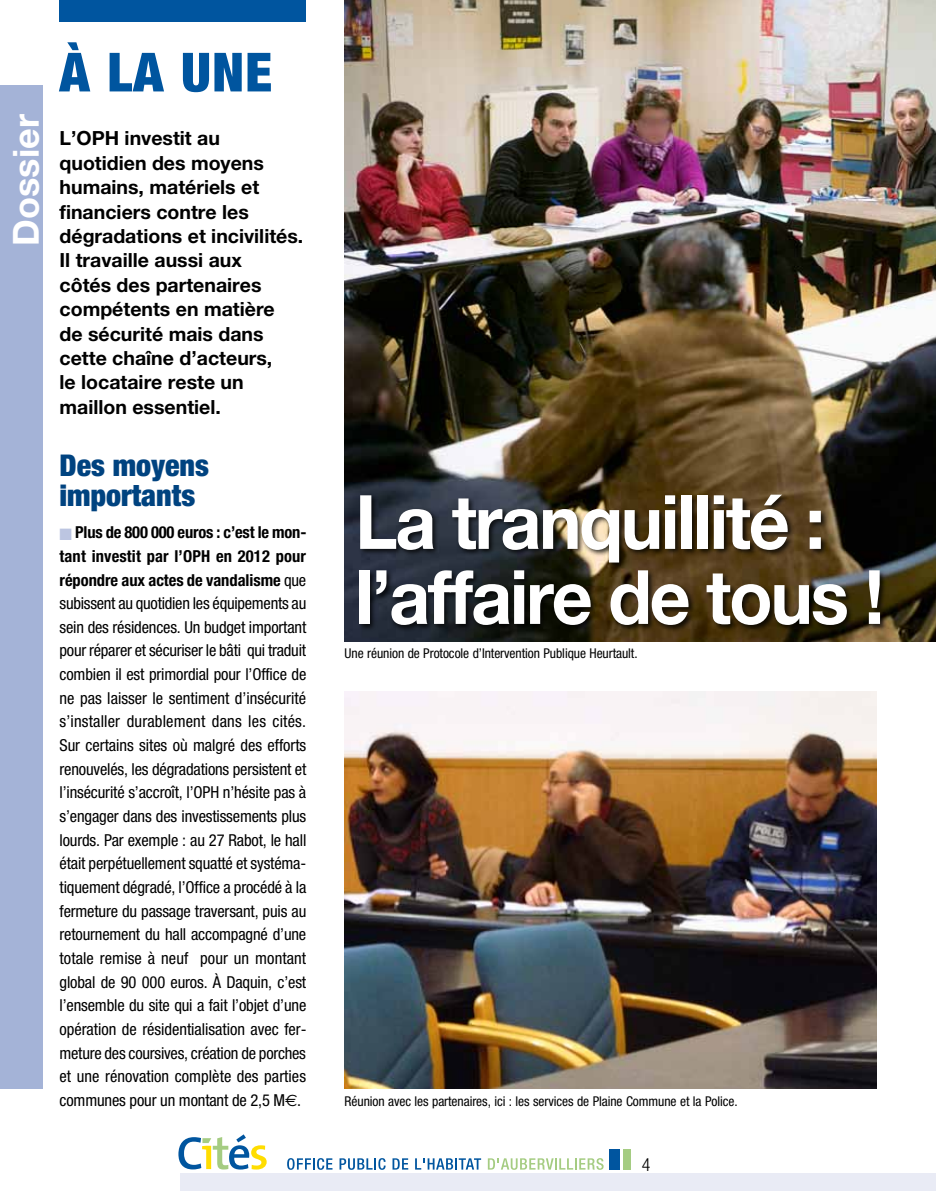
<style>
.page{position:relative;width:936px;height:1191px;background:#fff}
.page>*{position:absolute;margin:0;border:0;box-sizing:border-box;transform-origin:0 0}
.t1{font:700 75px/75px "Helvetica Neue";letter-spacing:-.03em;color:#fff;scale:.95 1}
.t2{font:900 condensed 54px "Helvetica Neue";color:#00559f}
.t3{font:700 36px "Helvetica Neue";color:#fff}
.t4{font:900 condensed 30px/30.5px "Helvetica Neue";color:#004380}
.t5{font:700 19.5px/24.5px "Helvetica Neue";color:#000}
.t6{font:300 condensed 18px "Helvetica Neue";color:#000}
.t7{font:condensed 16.5px/23.7px "Helvetica Neue";color:#000;text-align:justify}
.t8{font:condensed 13.5px "Helvetica Neue";letter-spacing:-.005em;color:#000}
.s1{color:#bcc5e1}
.s2{font-weight:700}
.s3{font-family:"Euro Sans";font-stretch:normal}
</style>
<div class="page">
<img style="left:344px;top:691px;width:532px;height:398px">
<div style="left:609px;top:1149px;width:10px;height:20px;background:#00559f"></div>
<div style="left:623px;top:1149px;width:7px;height:20px;background:#a5cc82"></div>
<svg style="left:287px;top:1158px;width:45px;height:11px"></svg>
<svg style="left:339px;top:1158px;width:46px;height:11px"></svg>
<svg style="left:392px;top:1158px;width:16px;height:11px"></svg>
<svg style="left:415px;top:1158px;width:66px;height:11px"></svg>
<svg style="left:488px;top:1158px;width:115px;height:11px"></svg>
<div style="left:0;top:85px;width:43px;height:1004px;background:#a4b3d7"></div>
<div style="left:60px;top:0;width:246px;height:21px;background:#00559f"></div>
<svg style="left:178px;top:1134px;width:89px;height:35px"></svg>
<div style="left:181px;top:1174px;width:754px;height:17px;background:#e9ebf5"></div>
<img style="left:344px;top:0;width:591px;height:642px">
<div style="left:358px;top:493px;width:529px;height:139px;background:#000;opacity:.75"></div>
<h3 class="t3" style="left:4px;top:245px;width:133px;rotate:-90deg">Dossier</h3>
<h2 class="t2" style="left:60px;top:39px;width:214px">À LA UNE</h2>
<p class="t5" style="left:60px;top:126px;width:245px">L’OPH investit au quotidien des moyens humains, matériels et financiers contre les dégradations et incivilités.<br>Il travaille aussi aux<br>côtés des partenaires compétents en matière<br>de sécurité mais dans cette chaîne d’acteurs,<br>le locataire reste un maillon essentiel.</p>
<h3 class="t4" style="left:60px;top:449px;width:151px">Des moyens importants</h3>
<p class="t7" style="left:60px;top:520px;width:248px"><span class="s1">■</span> <span class="s2">Plus de 800 000 euros : c’est le mon&shy;tant investit par l’OPH en 2012 pour répondre aux actes de vandalisme</span> que subissent au quotidien les équipements au sein des résidences. Un budget important pour réparer et sécuriser le bâti qui traduit combien il est primordial pour l’Office de ne pas laisser le sentiment d’insécurité s’installer durablement dans les cités.<br>Sur certains sites où malgré des efforts renouvelés, les dégradations persistent et l’insécurité s’accroît, l’OPH n’hésite pas à s’engager dans des investissements plus lourds. Par exemple : au 27 Rabot, le hall était perpétuellement squatté et systéma&shy;tiquement dégradé, l’Office a procédé à la fermeture du passage traversant, puis au retournement du hall accompagné d’une totale remise à neuf pour un montant global de 90 000 euros. À Daquin, c’est l’ensemble du site qui a fait l’objet d’une opération de résidentialisation avec fer&shy;meture des coursives, création de porches et une rénovation complète des parties communes pour un montant de 2,5 M<span class="s3">e</span>.</p>
<h1 class="t1" style="left:355px;top:483px;width:558px">La tranquillité : l’affaire de tous !</h1>
<p class="t8" style="left:344px;top:645px;width:294px">Une réunion de Protocole d’Intervention Publique Heurtault.</p>
<p class="t8" style="left:344px;top:1093px;width:394px">Réunion avec les partenaires, ici : les services de Plaine Commune et la Police.</p>
<p class="t6" style="left:641px;top:1154px;width:10px">4</p>
</div>
